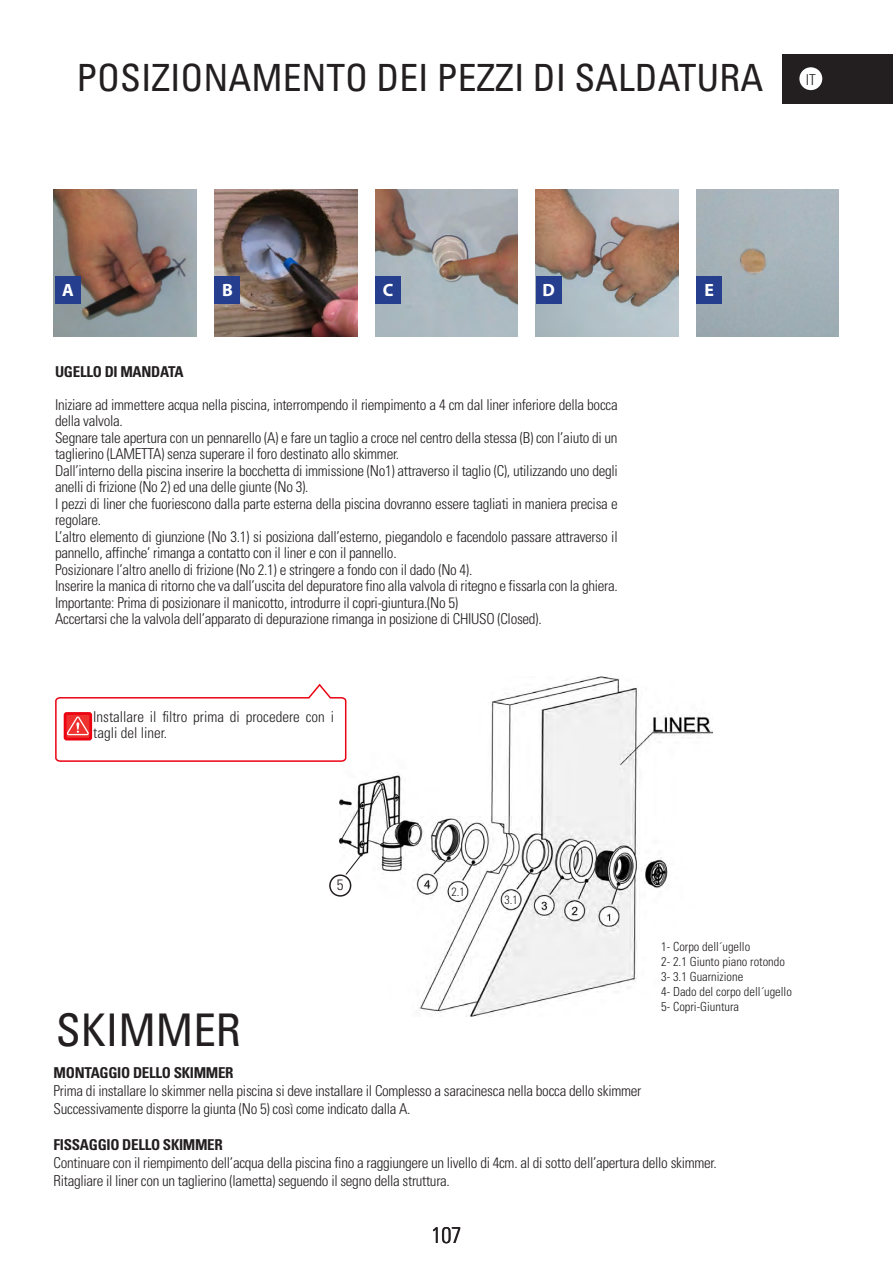
<style>
.page{position:relative;width:893px;height:1263px;background:#fff}
.page>*{position:absolute;margin:0;border:0;box-sizing:border-box;transform-origin:0 0}
.t1{font:condensed 45px "Univers LT Std";color:#231f20}
.t2{font:condensed 37.5px "Univers LT Std";color:#231f20}
.t3{font:300 condensed 22.5px "Univers LT Std";color:#231f20}
.t4{font:700 17.85px "Myriad Pro";color:#fff}
.t5{font:300 condensed 15px/16.5px "Univers";letter-spacing:-.02em;color:#231f20}
.t6{font:700 condensed 15px "Univers LT Std";letter-spacing:-.02em;color:#231f20}
.t7{font:300 condensed 15px/16.5px "Univers LT Std";color:#231f20}
.t8{font:300 condensed 12.45px/15px "Univers LT Std";color:#231f20}
.t9{font:300 condensed 12px "Univers";color:#231f20}
</style>
<div class="page">
<div style="left:783px;top:54px;width:110px;height:49px;background:#231f20"></div>
<div style="left:799px;top:67px;width:23px;height:23px;background:#fff;border-radius:50%"></div>
<img style="left:339px;top:676px;width:373px;height:341px">
<div style="left:330px;top:875px;width:21px;height:21px;background:#fff;border-radius:50%"></div>
<div style="left:329px;top:874px;width:22px;height:23px;border:2px solid #231f20;border-radius:50%"></div>
<svg style="left:344px;top:853px;width:19px;height:23px"></svg>
<div style="left:505px;top:895px;width:13px;height:10px;background:#fff"></div>
<div style="left:451px;top:887px;width:14px;height:10px;background:#fff"></div>
<img style="left:54px;top:189px;width:143px;height:148px">
<img style="left:215px;top:189px;width:142px;height:148px">
<img style="left:375px;top:189px;width:143px;height:148px">
<img style="left:536px;top:189px;width:142px;height:148px">
<img style="left:696px;top:189px;width:143px;height:148px">
<div style="left:55px;top:276px;width:26px;height:28px;background:#253f8e"></div>
<div style="left:215px;top:276px;width:25px;height:28px;background:#253f8e"></div>
<div style="left:375px;top:276px;width:26px;height:28px;background:#253f8e"></div>
<div style="left:536px;top:276px;width:25px;height:28px;background:#253f8e"></div>
<div style="left:696px;top:276px;width:26px;height:28px;background:#253f8e"></div>
<svg style="left:55px;top:682px;width:292px;height:81px"></svg>
<div style="left:64px;top:712px;width:28px;height:28px;border:3px solid #eb0312;border-radius:2px"></div>
<h2 class="t2" style="left:76px;top:53px;width:688px">POSIZIONAMENTO DEI PEZZI DI SALDATURA</h2>
<p class="t5" style="left:803px;top:71px;width:17px">EN</p>
<p class="t5" style="left:806px;top:71px;width:11px">IT</p>
<p class="t4" style="left:62px;top:279px;width:13px">A</p>
<p class="t4" style="left:222px;top:279px;width:12px">B</p>
<p class="t4" style="left:383px;top:279px;width:12px">C</p>
<p class="t4" style="left:542px;top:279px;width:14px">D</p>
<p class="t4" style="left:704px;top:279px;width:11px">E</p>
<p class="t6" style="left:55px;top:362px;width:130px">UGELLO DI MANDATA</p>
<p class="t5" style="left:55px;top:396px;width:564px">Iniziare ad immettere acqua nella piscina, interrompendo il riempimento a 4 cm dal liner inferiore della bocca della valvola.<br>Segnare tale apertura con un pennarello (A) e fare un taglio a croce nel centro della stessa (B) con l’aiuto di un taglierino (LAMETTA) senza superare il foro destinato allo skimmer.<br>Dall’interno della piscina inserire la bocchetta di immissione (No1) attraverso il taglio (C), utilizzando uno degli anelli di frizione (No 2) ed una delle giunte (No 3).<br>I pezzi di liner che fuoriescono dalla parte esterna della piscina dovranno essere tagliati in maniera precisa e regolare.<br>L’altro elemento di giunzione (No 3.1) si posiziona dall’esterno, piegandolo e facendolo passare attraverso il pannello, affinche’ rimanga a contatto con il liner e con il pannello.<br>Posizionare l’altro anello di frizione (No 2.1) e stringere a fondo con il dado (No 4).<br>Inserire la manica di ritorno che va dall’uscita del depuratore fino alla valvola di ritegno e fissarla con la ghiera.<br>Importante: Prima di posizionare il manicotto, introdurre il copri-giuntura.(No 5)<br>Accertarsi che la valvola dell’apparato di depurazione rimanga in posizione di CHIUSO (Closed).</p>
<p class="t7" style="left:93px;top:708px;width:242px">Installare il filtro prima di procedere con i tagli del liner.</p>
<h1 class="t1" style="left:56px;top:1001px;width:187px">SKIMMER</h1>
<p class="t5" style="left:337px;top:877px;width:8px">5</p>
<p class="t9" style="left:451px;top:884px;width:15px">2.1</p>
<p class="t9" style="left:505px;top:893px;width:15px">3.1</p>
<p class="t8" style="left:661px;top:939px;width:132px">1- Corpo dell´ugello<br>2- 2.1 Giunto piano rotondo<br>3- 3.1 Guarnizione<br>4- Dado del corpo dell´ugello<br>5- Copri-Giuntura</p>
<p class="t6" style="left:54px;top:1063px;width:181px">MONTAGGIO DELLO SKIMMER</p>
<p class="t5" style="left:54px;top:1082px;width:589px;line-height:18px">Prima di installare lo skimmer nella piscina si deve installare il Complesso a saracinesca nella bocca dello skimmer<br>Successivamente disporre la giunta (No 5) così come indicato dalla A.</p>
<p class="t6" style="left:54px;top:1135px;width:171px">FISSAGGIO DELLO SKIMMER</p>
<p class="t5" style="left:54px;top:1154px;width:665px;line-height:18px">Continuare con il riempimento dell’acqua della piscina fino a raggiungere un livello di 4cm. al di sotto dell’apertura dello skimmer.<br>Ritagliare il liner con un taglierino (lametta) seguendo il segno della struttura.</p>
<h3 class="t3" style="left:431px;top:1221px;width:31px">107</h3>
</div>
